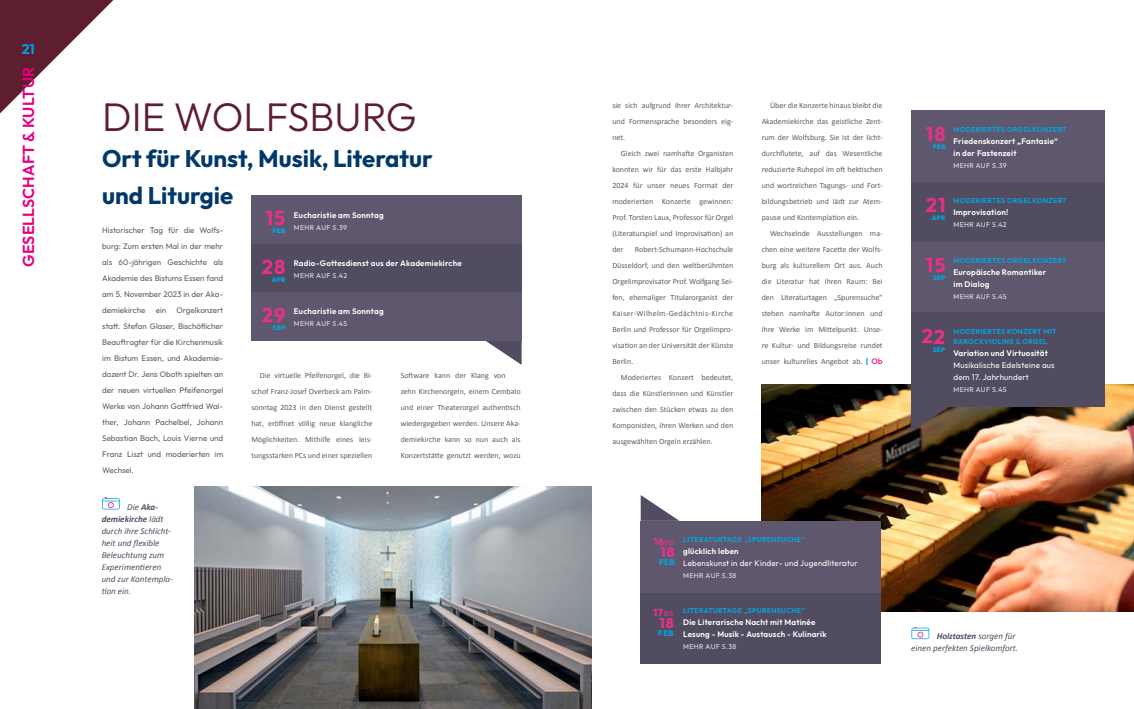
<style>
.page{position:relative;width:1134px;height:709px;background:#fff}
.page>*{position:absolute;margin:0;border:0;box-sizing:border-box;transform-origin:0 0}
.t1{font:300 40px "Outfit";color:#5d1e30}
.t2{font:700 24px/36.6px "Outfit";color:#003869}
.t3{font:700 20px "Outfit";letter-spacing:.045em;color:#e8308a}
.t4{font:700 20px "Outfit";color:#e8308a}
.t5{font:600 16px "Outfit";color:#e6007d}
.t6{font:800 14px "Outfit";color:#e8308a}
.t7{font:700 14px "Outfit";color:#009fe3}
.t8{font:italic 9px/12px "Calibri";color:#524c60;text-align:right}
.t9{font:8px/16px "Calibri";color:#62596b;text-align:justify}
.t10{font:8px/16px "Outfit";color:#62596b;text-align:justify}
.t11{font:600 8px/12px "Outfit";letter-spacing:.025em;color:#fff}
.t12{font:8px/12px "Outfit";letter-spacing:.025em;color:#fff}
.t13{font:700 8px "Outfit";letter-spacing:.05em;color:#00a8e7}
.t14{font:600 7px/10px "Outfit";letter-spacing:.05em;color:#00a8e7}
.t15{font:7px "Outfit";letter-spacing:.05em;color:#e3e1e9}
.t16{font:500 7px "Outfit";letter-spacing:.04em;color:#e8308a;scale:.9 1}
.t17{font:800 6.4px "Outfit";letter-spacing:.045em;color:#00a8e7}
.t18{font:800 6.4px "Outfit";letter-spacing:.045em;color:#00a8e7}
.s1{font-weight:700}
.s2{font-family:"Outfit";font-weight:800;color:#00a8e7}
.s3{font-family:"Outfit";font-weight:600;color:#e8308a}
.s4{font-weight:800;font-size:10px}
</style>
<div class="page">
<svg style="left:0;top:0;width:114px;height:114px"></svg>
<img style="left:762px;top:385px;width:372px;height:227px">
<svg style="left:911px;top:627px;width:18px;height:12px"></svg>
<svg style="left:102px;top:497px;width:18px;height:12px"></svg>
<svg style="left:641px;top:495px;width:38px;height:26px"></svg>
<div style="left:641px;top:592px;width:240px;height:71px;background:#524c60"></div>
<div style="left:641px;top:521px;width:240px;height:71px;background:#5f576d"></div>
<img style="left:194px;top:486px;width:397px;height:223px">
<div style="left:911px;top:111px;width:194px;height:71px;background:#5f576d"></div>
<div style="left:911px;top:241px;width:194px;height:72px;background:#5f576d"></div>
<svg style="left:911px;top:407px;width:39px;height:25px"></svg>
<div style="left:911px;top:182px;width:194px;height:59px;background:#524c60"></div>
<div style="left:911px;top:313px;width:194px;height:94px;background:#524c60"></div>
<svg style="left:483px;top:340px;width:39px;height:25px"></svg>
<div style="left:251px;top:195px;width:271px;height:49px;background:#5f576d"></div>
<div style="left:251px;top:244px;width:271px;height:48px;background:#524c60"></div>
<div style="left:251px;top:292px;width:271px;height:48px;background:#5f576d"></div>
<h3 class="t7" style="left:22px;top:41px;width:15px">21</h3>
<h3 class="t5" style="left:19px;top:267px;width:200px;rotate:-90deg">Gesellschaft &amp; Kultur</h3>
<h1 class="t1" style="left:102px;top:94px;width:316px">DIE WOLFSBURG</h1>
<h2 class="t2" style="left:102px;top:140px;width:332px">Ort für Kunst, Musik, Literatur und Liturgie</h2>
<p class="t11" style="left:294px;top:209px;width:91px">Eucharistie am Sonntag</p>
<p class="t15" style="left:294px;top:223px;width:55px">MEHR AUF S.39</p>
<h3 class="t3" style="left:266px;top:207px;width:21px">15</h3>
<p class="t17" style="left:273px;top:227px;width:14px">FEB</p>
<p class="t10" style="left:102px;top:222px;width:122px">Historischer Tag für die Wolfs&shy;burg: Zum ersten Mal in der mehr als 60-jährigen Geschichte als Akademie des Bistums Essen fand am 5. November 2023 in der Aka&shy;demiekirche</p>
<h3 class="t3" style="left:262px;top:255px;width:25px">28</h3>
<p class="t11" style="left:294px;top:257px;width:169px">Radio-Gottesdienst aus der Akademiekirche</p>
<p class="t15" style="left:294px;top:272px;width:55px">MEHR AUF S.42</p>
<p class="t17" style="left:272px;top:276px;width:15px">APR</p>
<p class="t10" style="left:102px;top:302px;width:122px;text-indent:74px">Orgelkonzert statt. Stefan Glaser, Bischöflicher Beauftragter für die Kirchenmusik im Bistum Essen, und Akademie&shy;dozent Dr. Jens Oboth spielten an der neuen virtuellen Pfeifenorgel Werke von Johann Gottfried Wal&shy;ther, Johann Pachelbel, Johann Sebastian Bach, Louis Vierne und Franz Liszt und moderierten im Wechsel.</p>
<h3 class="t3" style="left:262px;top:304px;width:25px">29</h3>
<p class="t10" style="left:156px;top:302px;width:12px">ein</p>
<p class="t11" style="left:294px;top:305px;width:91px">Eucharistie am Sonntag</p>
<p class="t15" style="left:294px;top:320px;width:55px">MEHR AUF S.45</p>
<p class="t17" style="left:273px;top:324px;width:14px">SEP</p>
<p class="t9" style="left:251px;top:367px;width:122px;text-indent:9px">Die virtuelle Pfeifenorgel, die Bi&shy;schof Franz-Josef Overbeck am Palm&shy;sonntag 2023 in den Dienst gestellt hat, eröffnet völlig neue klangliche Möglichkeiten. Mithilfe eines leis&shy;tungsstarken PCs und einer speziellen</p>
<p class="t9" style="left:401px;top:367px;width:121px;text-align:left">Software kann der Klang von zehn Kirchenorgeln, einem Cembalo und einer Theaterorgel authentisch wiedergegeben werden. Unsere Aka&shy;demiekirche kann so nun auch als Konzertstätte genutzt werden, wozu</p>
<p class="t8" style="left:102px;top:500px;width:73px;text-align:left;text-indent:26px">Die <span class="s1">Aka&shy;demiekirche</span> lädt durch ihre Schlicht&shy;heit und flexible<br>Beleuchtung zum<br>Experimentieren und zur Kontempla&shy;tion ein.</p>
<p class="t9" style="left:612px;top:97px;width:122px">sie sich aufgrund ihrer Architektur&shy;und Formensprache besonders eig&shy;net.</p>
<p class="t9" style="left:612px;top:145px;width:122px;text-indent:9px">Gleich zwei namhafte Organisten konnten wir für das erste Halbjahr 2024 für unser neues Format der moderierten Konzerte gewinnen:<br>Prof. Torsten Laux, Professor für Orgel (Literaturspiel und Improvisation) an der</p>
<p class="t9" style="left:612px;top:241px;width:122px;text-indent:23px">Robert-Schumann-Hochschule Düsseldorf, und den weltberühmten Orgelimprovisator Prof. Wolfgang Sei&shy;fen, ehemaliger Titularorganist der Kaiser-Wilhelm-Gedächtnis-Kirche Berlin und Professor für Orgelimpro&shy;visation an der Universität der Künste Berlin.</p>
<p class="t9" style="left:612px;top:369px;width:122px;text-indent:9px">Moderiertes Konzert bedeutet, dass die Künstlerinnen und Künstler zwischen den Stücken etwas zu den Komponisten, ihren Werken und den ausgewählten Orgeln erzählen.</p>
<p class="t9" style="left:762px;top:97px;width:122px;text-indent:9px">Über die Konzerte hinaus bleibt die Akademiekirche das geistliche Zent&shy;rum der Wolfsburg. Sie ist der licht&shy;durchflutete, auf das Wesentliche reduzierte Ruhepol im oft hektischen und wortreichen Tagungs- und Fort&shy;bildungsbetrieb und lädt zur Atem&shy;pause und Kontemplation ein.</p>
<p class="t9" style="left:762px;top:225px;width:122px;text-indent:9px">Wechselnde Ausstellungen ma&shy;chen eine weitere Facette der Wolfs&shy;burg als kulturellem Ort aus. Auch die Literatur hat ihren Raum: Bei den Literaturtagen „Spurensuche“ stehen namhafte Autor:innen und ihre Werke im Mittelpunkt. Unse&shy;re Kultur- und Bildungsreise rundet unser kulturelles Angebot ab. <span class="s2">|</span> <span class="s3">Ob</span></p>
<h3 class="t4" style="left:926px;top:123px;width:21px">18</h3>
<p class="t18" style="left:933px;top:143px;width:14px">FEB</p>
<p class="t14" style="left:953px;top:124px;width:115px">MODERIERTES ORGELKONZERT</p>
<p class="t11" style="left:953px;top:135px;width:106px">Friedenskonzert <span class="s1">„</span>Fantasie“ in der Fastenzeit</p>
<p class="t15" style="left:953px;top:161px;width:55px">MEHR AUF S.39</p>
<h3 class="t3" style="left:926px;top:193px;width:21px">21</h3>
<p class="t17" style="left:932px;top:214px;width:15px">APR</p>
<p class="t14" style="left:953px;top:196px;width:115px">MODERIERTES ORGELKONZERT</p>
<p class="t11" style="left:953px;top:206px;width:56px">Improvisation!</p>
<p class="t15" style="left:953px;top:221px;width:55px">MEHR AUF S.42</p>
<h3 class="t4" style="left:926px;top:254px;width:21px">15</h3>
<p class="t18" style="left:933px;top:274px;width:14px">SEP</p>
<p class="t14" style="left:953px;top:255px;width:115px">MODERIERTES ORGELKONZERT</p>
<p class="t11" style="left:953px;top:266px;width:94px">Europäische Romantiker im Dialog</p>
<p class="t15" style="left:953px;top:292px;width:55px">MEHR AUF S.45</p>
<h3 class="t3" style="left:922px;top:325px;width:25px">22</h3>
<p class="t17" style="left:933px;top:346px;width:14px">SEP</p>
<p class="t14" style="left:953px;top:326px;width:104px">MODERIERTES KONZERT MIT<br>BAROCKVIOLINE &amp; ORGEL</p>
<p class="t11" style="left:953px;top:347px;width:96px">Variation und Virtuosität</p>
<p class="t12" style="left:953px;top:359px;width:103px">Musikalische Edelsteine aus dem 17. Jahrhundert</p>
<p class="t15" style="left:953px;top:385px;width:55px">MEHR AUF S.45</p>
<p class="t16" style="left:654px;top:538px;width:24px"><span class="s4">16</span>BIS</p>
<h3 class="t6" style="left:661px;top:543px;width:16px">18</h3>
<p class="t13" style="left:659px;top:557px;width:17px">FEB</p>
<p class="t14" style="left:683px;top:534px;width:123px">LITERATURTAGE „SPURENSUCH E“</p>
<p class="t11" style="left:683px;top:545px;width:57px">glücklich leben</p>
<p class="t12" style="left:683px;top:557px;width:176px">Lebenskunst in der Kinder- und Jugendliteratur</p>
<p class="t15" style="left:683px;top:571px;width:55px">MEHR AUF S.38</p>
<p class="t16" style="left:653px;top:609px;width:24px"><span class="s4">17</span>BIS</p>
<h3 class="t6" style="left:660px;top:615px;width:16px">18</h3>
<p class="t13" style="left:658px;top:628px;width:17px">FEB</p>
<p class="t14" style="left:683px;top:606px;width:123px">LITERATURTAGE „SPURENSUCH E“</p>
<p class="t11" style="left:683px;top:616px;width:145px">Die Literarische Nacht mit Matinée<br>Lesung - Musik - Austausch - Kulinarik</p>
<p class="t15" style="left:683px;top:643px;width:55px">MEHR AUF S.38</p>
<p class="t8" style="left:911px;top:630px;width:109px"><span class="s1">Holztasten</span> sorgen für<br>einen perfekten Spielkomfort.</p>
</div>
